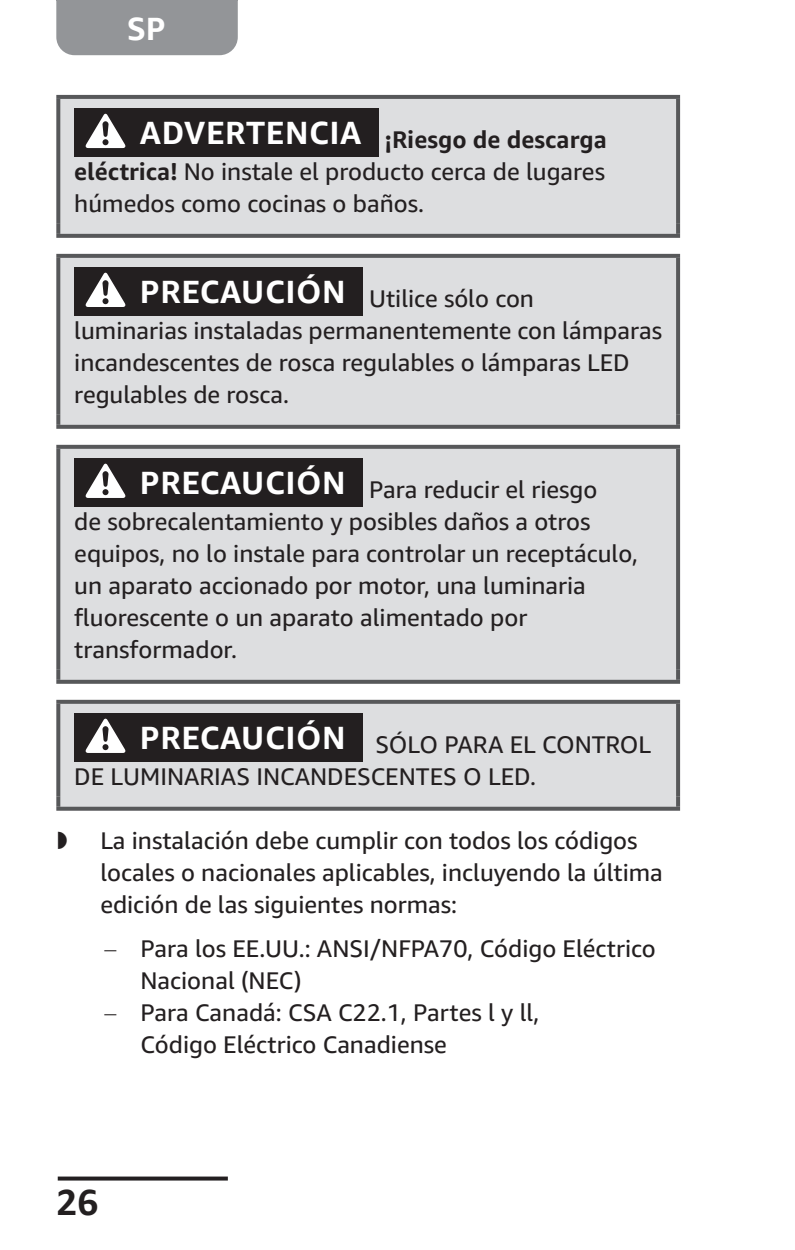
<style>
.page{position:relative;width:795px;height:1250px;background:#fff}
.page>*{position:absolute;margin:0;border:0;box-sizing:border-box;transform-origin:0 0}
.t1{font:700 36px "Amazon Ember";color:#231f20}
.t2{font:700 32px "Amazon Ember";color:#fff}
.t3{font:24px/32px "Amazon Ember";color:#231f20}
.s1{font-weight:700}
.s2{font-family:"Helvetica";font-weight:300}
</style>
<div class="page">
<div style="left:56px;top:1px;width:182px;height:54px;background:#939598"></div>
<hr style="left:56px;top:0;width:182px;height:1px;background:#939598">
<svg style="left:58px;top:1176px;width:170px;height:4px"></svg>
<div style="left:60px;top:99px;width:616px;height:135px;background:#dddee0"></div>
<svg style="left:676px;top:99px;width:4px;height:125px"></svg>
<svg style="left:56px;top:224px;width:4px;height:10px"></svg>
<svg style="left:676px;top:224px;width:4px;height:10px"></svg>
<svg style="left:56px;top:234px;width:624px;height:4px;background:#5d5e60"></svg>
<hr style="left:56px;top:95px;width:624px;height:4px;background:#57585a">
<svg style="left:56px;top:99px;width:4px;height:125px"></svg>
<div style="left:74px;top:108px;width:305px;height:48px;background:#231f20"></div>
<svg style="left:86px;top:114px;width:39px;height:34px"></svg>
<div style="left:60px;top:258px;width:616px;height:167px;background:#dddee0"></div>
<svg style="left:676px;top:258px;width:4px;height:157px"></svg>
<svg style="left:56px;top:415px;width:4px;height:10px"></svg>
<svg style="left:676px;top:415px;width:4px;height:10px"></svg>
<svg style="left:56px;top:425px;width:624px;height:4px;background:#5e5f61"></svg>
<svg style="left:56px;top:254px;width:624px;height:4px;background:#5b5c5e"></svg>
<svg style="left:56px;top:258px;width:4px;height:157px"></svg>
<div style="left:74px;top:267px;width:289px;height:48px;background:#231f20"></div>
<svg style="left:86px;top:273px;width:39px;height:34px"></svg>
<div style="left:60px;top:449px;width:616px;height:230px;background:#dddee0"></div>
<svg style="left:676px;top:449px;width:4px;height:220px"></svg>
<svg style="left:56px;top:669px;width:4px;height:10px"></svg>
<svg style="left:676px;top:669px;width:4px;height:10px"></svg>
<svg style="left:56px;top:679px;width:624px;height:4px;background:#717274"></svg>
<svg style="left:56px;top:445px;width:624px;height:4px;background:#5c5d5f"></svg>
<svg style="left:56px;top:449px;width:4px;height:220px"></svg>
<div style="left:74px;top:458px;width:289px;height:48px;background:#231f20"></div>
<svg style="left:86px;top:463px;width:39px;height:35px"></svg>
<div style="left:60px;top:703px;width:616px;height:103px;background:#dddee0"></div>
<svg style="left:676px;top:703px;width:4px;height:93px"></svg>
<svg style="left:56px;top:796px;width:4px;height:10px"></svg>
<svg style="left:676px;top:796px;width:4px;height:10px"></svg>
<svg style="left:56px;top:806px;width:624px;height:4px;background:#6f7072"></svg>
<svg style="left:56px;top:699px;width:624px;height:4px;background:#79797b"></svg>
<svg style="left:56px;top:703px;width:4px;height:93px"></svg>
<div style="left:74px;top:713px;width:289px;height:48px;background:#231f20"></div>
<svg style="left:86px;top:718px;width:39px;height:35px"></svg>
<h2 class="t2" style="left:127px;top:8px;width:40px">SP</h2>
<p class="t3" style="left:74px;top:124px;width:534px;text-align:justify;text-indent:66px"><sup>ADVERTENCIA</sup> <span class="s1">¡Riesgo de descarga eléctrica!</span> No instale el producto cerca de lugares húmedos como cocinas o baños.</p>
<p class="t3" style="left:74px;top:283px;width:589px;text-indent:66px"><sup>PRECAUCIÓN</sup> Utilice sólo con<br>luminarias instaladas permanentemente con lámparas incandescentes de rosca regulables o lámparas LED regulables de rosca.</p>
<p class="t3" style="left:74px;top:474px;width:565px;text-indent:66px"><sup>PRECAUCIÓN</sup> Para reducir el riesgo<br>de sobrecalentamiento y posibles daños a otros equipos, no lo instale para controlar un receptáculo, un aparato accionado por motor, una luminaria fluorescente o un aparato alimentado por transformador.</p>
<p class="t3" style="left:74px;top:729px;width:578px;text-indent:66px"><sup>PRECAUCIÓN</sup> SÓLO PARA EL CONTROL<br>DE LUMINARIAS INCANDESCENTES O LED.</p>
<p class="t3" style="left:100px;top:825px;width:564px">La instalación debe cumplir con todos los códigos locales o nacionales aplicables, incluyendo la última edición de las siguientes normas:</p>
<p class="t3" style="left:140px;top:932px;width:517px;text-indent:-36px"><span class="s2">–</span> Para los EE.UU.: ANSI/NFPA70, Código Eléctrico<br>Nacional (NEC)</p>
<p class="t3" style="left:140px;top:996px;width:400px;text-indent:-36px"><span class="s2">–</span> Para Canadá: CSA C22.1, Partes l y ll,<br>Código Eléctrico Canadiense</p>
<h1 class="t1" style="left:56px;top:1179px;width:44px">26</h1>
</div>
